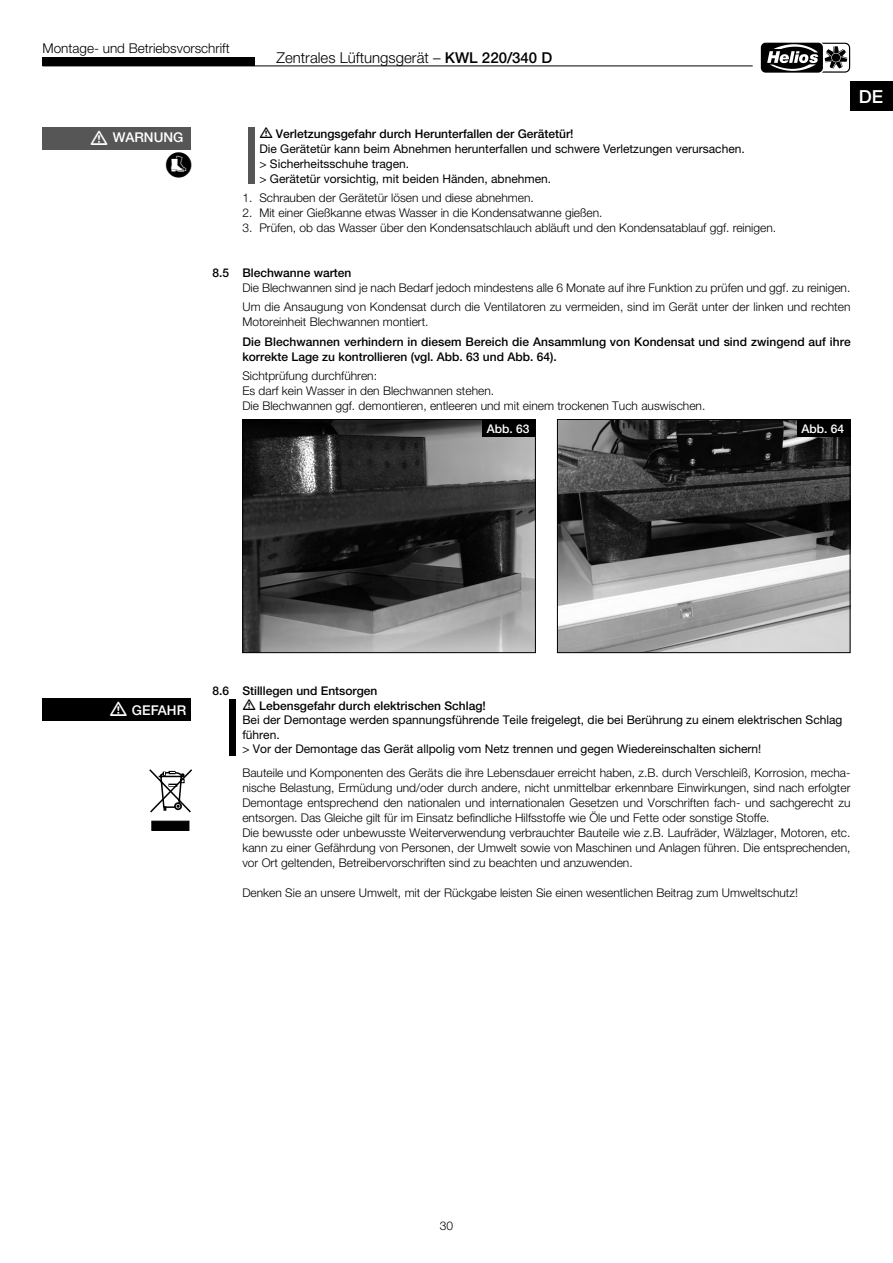
<style>
.page{position:relative;width:893px;height:1263px;background:#fff}
.page>*{position:absolute;margin:0;border:0;box-sizing:border-box;transform-origin:0 0}
.t1{font:36px "Hazard";color:#000}
.t2{font:500 18px "Helvetica Neue";color:#fff}
.t3{font:300 15px "Helvetica Neue";color:#000}
.t4{font:300 13.5px "Helvetica Neue";color:#000}
.t5{font:500 13.5px "Helvetica Neue";color:#fff}
.t6{font:300 12px/15px "Helvetica Neue";color:#000}
.t7{font:12px/15px "Helvetica Neue";color:#000}
.t8{font:500 12px/15px "Helvetica Neue";color:#000}
.t9{font:500 12px "Helvetica Neue";color:#fff}
.s1{font-weight:500}
</style>
<div class="page">
<hr style="left:43px;top:66px;width:710px;height:1px;background:#000">
<div style="left:43px;top:57px;width:212px;height:9px;background:#000"></div>
<div style="left:761px;top:43px;width:62px;height:30px;background:#000;border-radius:5px"></div>
<svg style="left:767px;top:43px;width:83px;height:30px"></svg>
<div style="left:850px;top:81px;width:43px;height:30px;background:#000"></div>
<div style="left:43px;top:127px;width:148px;height:22px;background:#565656"></div>
<div style="left:248px;top:127px;width:6px;height:57px;background:#565656"></div>
<img style="left:244px;top:421px;width:290px;height:230px">
<div style="left:242px;top:419px;width:294px;height:234px;border:1px solid #000"></div>
<div style="left:483px;top:419px;width:53px;height:17px;background:#000"></div>
<img style="left:559px;top:421px;width:289px;height:230px">
<div style="left:557px;top:419px;width:293px;height:234px;border:1px solid #000"></div>
<div style="left:797px;top:419px;width:53px;height:17px;background:#000"></div>
<div style="left:43px;top:699px;width:148px;height:22px;background:#000"></div>
<div style="left:230px;top:699px;width:6px;height:56px;background:#000"></div>
<div style="left:152px;top:821px;width:37px;height:9px;background:#000;border:1px solid #000"></div>
<svg style="left:149px;top:769px;width:43px;height:44px"></svg>
<p class="t4" style="left:43px;top:40px;width:189px">Montage- und Betriebsvorschrift</p>
<p class="t3" style="left:276px;top:48px;width:277px">Zentrales Lüftungsgerät – <span class="s1">KWL 220/340 D</span></p>
<h2 class="t2" style="left:859px;top:85px;width:26px">DE</h2>
<p class="t5" style="left:113px;top:129px;width:72px">WARNUNG</p>
<h1 class="t1" style="left:165px;top:141px;width:28px">m</h1>
<p class="t8" style="left:276px;top:126px;width:299px">Verletzungsgefahr durch Herunterfallen der Gerätetür!</p>
<p class="t7" style="left:259px;top:141px;width:487px">Die Gerätetür kann beim Abnehmen herunterfallen und schwere Verletzungen verursachen. &gt; Sicherheitsschuhe tragen.<br>&gt; Gerätetür vorsichtig, mit beiden Händen, abnehmen.</p>
<p class="t6" style="left:242px;top:190px;width:293px">1. Schrauben der Gerätetür lösen und diese abnehmen.</p>
<p class="t6" style="left:242px;top:205px;width:362px">2. Mit einer Gießkanne etwas Wasser in die Kondensatwanne gießen.</p>
<p class="t6" style="left:242px;top:220px;width:535px">3. Prüfen, ob das Wasser über den Kondensatschlauch abläuft und den Kondensatablauf ggf. reinigen.</p>
<p class="t8" style="left:213px;top:265px;width:140px">8.5 Blechwanne warten</p>
<p class="t6" style="left:242px;top:278px;width:610px;line-height:19.2px">Die Blechwannen sind je nach Bedarf jedoch mindestens alle 6 Monate auf ihre Funktion zu prüfen und ggf. zu reinigen.<br>Um die Ansaugung von Kondensat durch die Ventilatoren zu vermeiden, sind im Gerät unter der linken und rechten</p>
<p class="t6" style="left:242px;top:314px;width:188px">Motoreinheit Blechwannen montiert.</p>
<p class="t8" style="left:242px;top:334px;width:610px">Die Blechwannen verhindern in diesem Bereich die Ansammlung von Kondensat und sind zwingend auf ihre korrekte Lage zu kontrollieren (vgl. Abb. 63 und Abb. 64).</p>
<p class="t6" style="left:242px;top:368px;width:465px">Sichtprüfung durchführen:<br>Es darf kein Wasser in den Blechwannen stehen.<br>Die Blechwannen ggf. demontieren, entleeren und mit einem trockenen Tuch auswischen.</p>
<p class="t9" style="left:487px;top:421px;width:44px">Abb. 63</p>
<p class="t9" style="left:801px;top:421px;width:44px">Abb. 64</p>
<p class="t5" style="left:132px;top:702px;width:56px">GEFAHR</p>
<p class="t8" style="left:259px;top:683px;width:228px;text-indent:-47px">8.6 Stilllegen und Entsorgen<br>Lebensgefahr durch elektrischen Schlag!</p>
<p class="t7" style="left:242px;top:713px;width:602px;line-height:14.4px">Bei der Demontage werden spannungsführende Teile freigelegt, die bei Berührung zu einem elektrischen Schlag führen.<br>&gt; Vor der Demontage das Gerät allpolig vom Netz trennen und gegen Wiedereinschalten sichern!</p>
<p class="t6" style="left:242px;top:765px;width:610px">Bauteile und Komponenten des Geräts die ihre Lebensdauer erreicht haben, z.B. durch Verschleiß, Korrosion, mecha&shy;nische Belastung, Ermüdung und/oder durch andere, nicht unmittelbar erkennbare Einwirkungen, sind nach erfolgter Demontage entsprechend den nationalen und internationalen Gesetzen und Vorschriften fach- und sachgerecht zu entsorgen. Das Gleiche gilt für im Einsatz befindliche Hilfsstoffe wie Öle und Fette oder sonstige Stoffe.<br>Die bewusste oder unbewusste Weiterverwendung verbrauchter Bauteile wie z.B. Laufräder, Wälzlager, Motoren, etc. kann zu einer Gefährdung von Personen, der Umwelt sowie von Maschinen und Anlagen führen. Die entsprechenden, vor Ort geltenden, Betreibervorschriften sind zu beachten und anzuwenden.</p>
<p class="t6" style="left:242px;top:885px;width:557px">Denken Sie an unsere Umwelt, mit der Rückgabe leisten Sie einen wesentlichen Beitrag zum Umweltschutz!</p>
<p class="t6" style="left:440px;top:1218px;width:15px">30</p>
</div>
